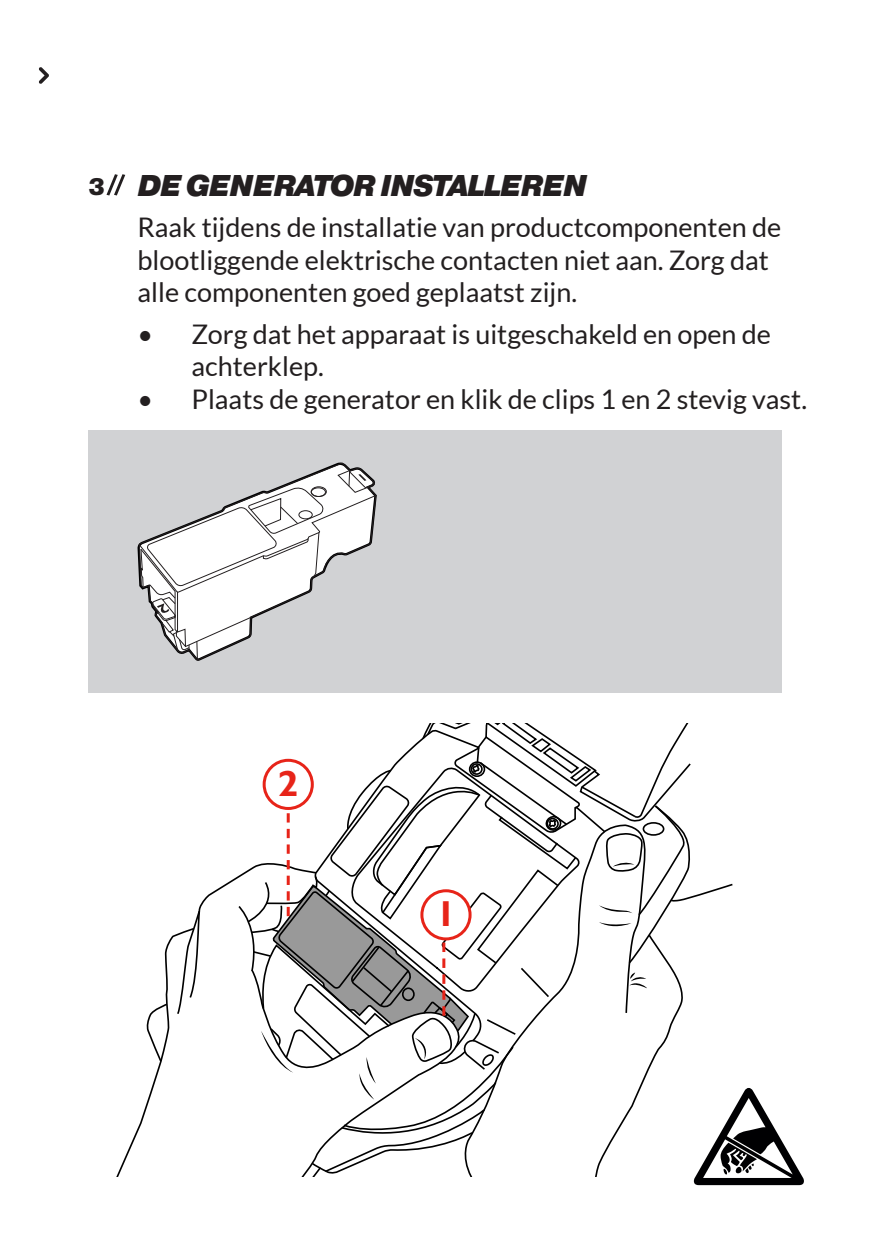
<style>
.page{position:relative;width:893px;height:1259px;background:#fff}
.page>*{position:absolute;margin:0;border:0;box-sizing:border-box;transform-origin:0 0}
.t1{font:700 36px "Humanist 521 BT";color:#e72419}
.t2{font:italic 900 30px "Pragmatica";letter-spacing:-.05em;color:#231f20}
.t3{font:27px/32.4px "Lato";color:#231f20}
.t4{font:900 24px "Pragmatica";color:#231f20}
</style>
<div class="page">
<div style="left:88px;top:430px;width:694px;height:263px;background:#d1d2d4"></div>
<svg style="left:138px;top:462px;width:239px;height:199px"></svg>
<div style="left:311px;top:487px;width:15px;height:10px;border:1px solid #231f20;border-radius:50%"></div>
<svg style="left:39px;top:67px;width:10px;height:17px"></svg>
<svg style="left:106px;top:174px;width:20px;height:22px"></svg>
<svg style="left:116px;top:723px;width:688px;height:462px"></svg>
<p class="t4" style="left:88px;top:171px;width:19px">3</p>
<p class="t2" style="left:138px;top:166px;width:452px">DE GENERATOR INSTALLEREN</p>
<p class="t3" style="left:138px;top:211px;width:645px">Raak tijdens de installatie van productcomponenten de blootliggende elektrische contacten niet aan. Zorg dat</p>
<p class="t3" style="left:138px;top:276px;width:441px">alle componenten goed geplaatst zijn.</p>
<p class="t3" style="left:192px;top:318px;width:581px;text-indent:-54px">• Zorg dat het apparaat is uitgeschakeld en open de achterklep.</p>
<p class="t3" style="left:138px;top:383px;width:671px">• Plaats de generator en klik de clips 1 en 2 stevig vast.</p>
<p class="t1" style="left:278px;top:761px;width:21px">2</p>
<p class="t1" style="left:436px;top:891px;width:21px">1</p>
</div>
